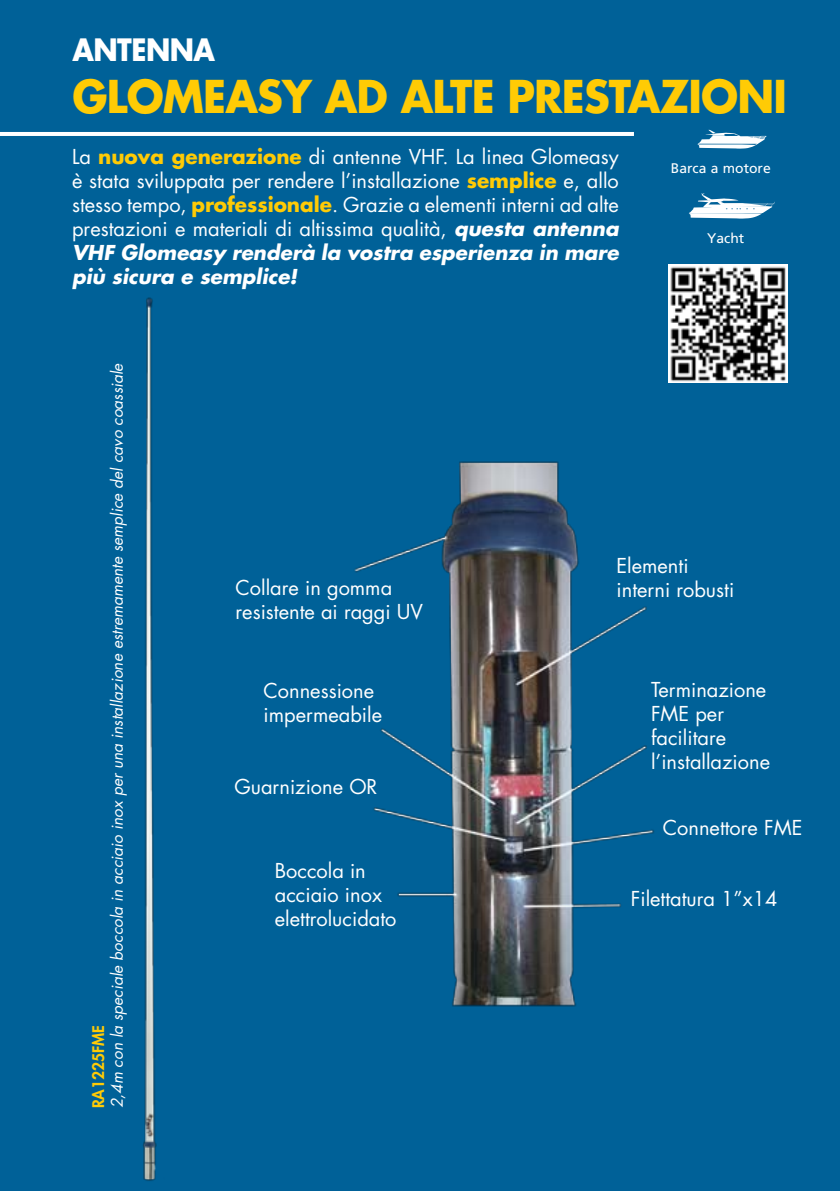
<style>
.page{position:relative;width:840px;height:1191px;background:#fff}
.page>*{position:absolute;margin:0;border:0;box-sizing:border-box;transform-origin:0 0}
.t1{font:700 44px "Futura";letter-spacing:-.02em;color:#ffcb05;scale:.95 1}
.t2{font:700 30px "Futura";letter-spacing:-.02em;color:#fff;scale:.92 1}
.t3{font:20px/24px "Futura";color:#fff}
.t4{font:italic 15.6px "Futura";color:#fff}
.t5{font:800 15.6px "Futura";color:#ffcb05}
.t6{font:14px "Frutiger";color:#fff}
.s1{font-weight:700;color:#ffcb05}
.s2{font-weight:700;font-style:italic}
</style>
<div class="page">
<div style="left:0;top:0;width:839px;height:1191px;background:#006198"></div>
<img style="left:181px;top:421px;width:621px;height:619px">
<hr style="left:0;top:132px;width:633px;height:4px;background:#fff">
<svg style="left:697px;top:130px;width:69px;height:19px"></svg>
<svg style="left:688px;top:193px;width:86px;height:26px"></svg>
<img style="left:668px;top:264px;width:119px;height:118px">
<img style="left:117px;top:284px;width:64px;height:906px">
<h2 class="t2" style="left:72px;top:28px;width:157px">ANTENNA</h2>
<h1 class="t1" style="left:72px;top:66px;width:753px">GLOMEASY AD ALTE PRESTAZIONI</h1>
<p class="t3" style="left:72px;top:145px;width:548px;text-align:justify">La <span class="s1">nuova generazione</span> di antenne VHF. La linea Glomeasy è stata sviluppata per rendere l’installazione <span class="s1">semplice</span> e, allo stesso tempo, <span class="s1">professionale</span>. Grazie a elementi interni ad alte prestazioni e materiali di altissima qualità, <span class="s2">questa antenna VHF Glomeasy renderà la vostra esperienza in mare più sicura e semplice!</span></p>
<p class="t6" style="left:670px;top:160px;width:101px">Barca a motore</p>
<p class="t6" style="left:706px;top:229px;width:39px">Yacht</p>
<p class="t4" style="left:106px;top:1108px;width:747px;rotate:-90deg">2,4m con la speciale boccola in acciaio inox per una installazione estremamente semplice del cavo coassiale</p>
<p class="t5" style="left:88px;top:1108px;width:85px;rotate:-90deg">RA1225FME</p>
<p class="t3" style="left:235px;top:575px;width:189px">Collare in gomma resistente ai raggi UV</p>
<p class="t3" style="left:263px;top:678px;width:120px">Connessione impermeabile</p>
<p class="t3" style="left:234px;top:774px;width:144px">Guarnizione OR</p>
<p class="t3" style="left:275px;top:858px;width:123px">Boccola in acciaio inox elettrolucidato</p>
<p class="t3" style="left:616px;top:553px;width:119px">Elementi interni robusti</p>
<p class="t3" style="left:650px;top:677px;width:120px">Terminazione<br>FME per facilitare l’installazione</p>
<p class="t3" style="left:662px;top:815px;width:141px">Connettore FME</p>
<p class="t3" style="left:630px;top:886px;width:148px">Filettatura 1”x14</p>
</div>
